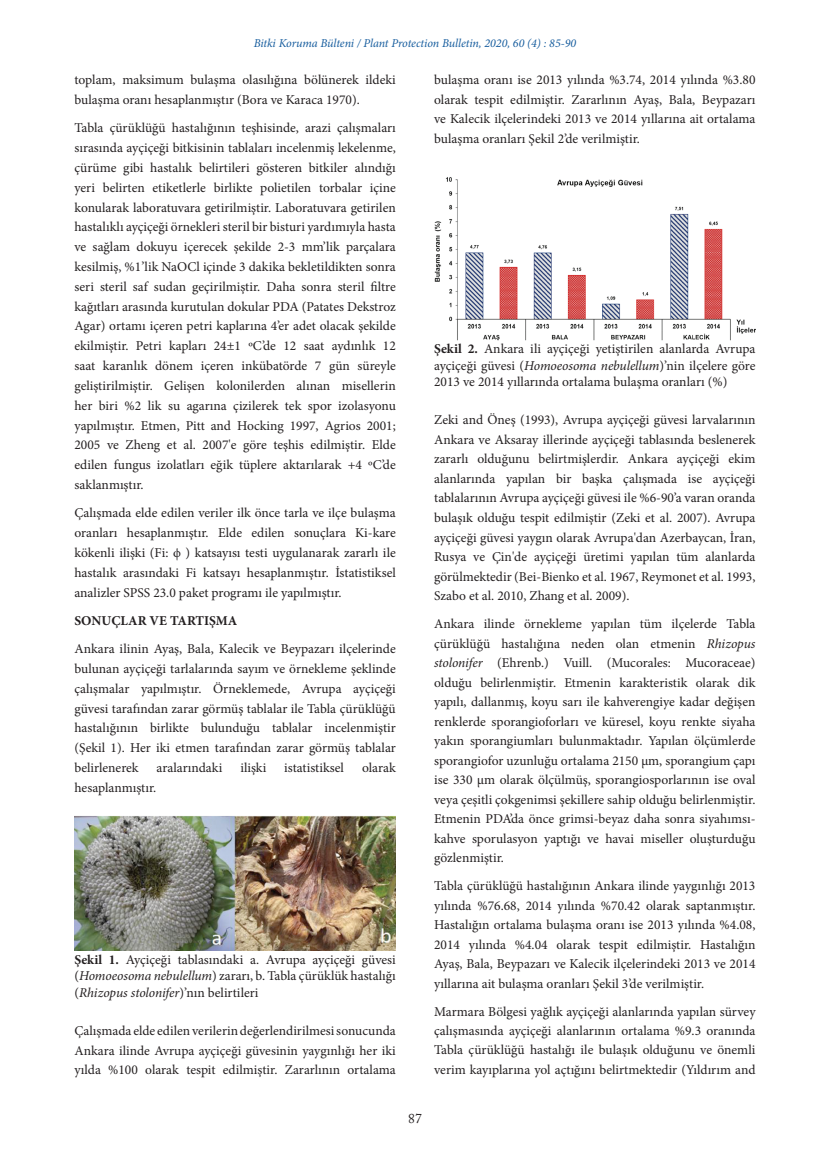
<style>
.page{position:relative;width:830px;height:1149px;background:#fff}
.page>*{position:absolute;margin:0;border:0;box-sizing:border-box;transform-origin:0 0}
.t1{font:13.5px/19.8px "Minion Pro";color:#231f20;text-align:justify}
.t2{font:700 13.5px "Minion Pro";color:#231f20}
.t3{font:13.5px "Adobe Caslon Pro";color:#231f20}
.t4{font:italic 12px "Minion Pro";letter-spacing:-.01em;color:#175d9e}
.s1{font-weight:700}
.s2{font-style:italic}
</style>
<div class="page">
<img style="left:74px;top:816px;width:321px;height:134px">
<img style="left:434px;top:177px;width:321px;height:163px">
<p class="t4" style="left:253px;top:35px;width:324px">Bitki Koruma Bülteni / Plant Protection Bulletin, 2020, 60 (4) : 85-90</p>
<p class="t1" style="left:74px;top:70px;width:322px">toplam, maksimum bulaşma olasılığına bölünerek ildeki bulaşma oranı hesaplanmıştır (Bora ve Karaca 1970).</p>
<p class="t1" style="left:74px;top:118px;width:323px">Tabla çürüklüğü hastalığının teşhisinde, arazi çalışmaları sırasında ayçiçeği bitkisinin tablaları incelenmiş lekelenme, çürüme gibi hastalık belirtileri gösteren bitkiler alındığı yeri belirten etiketlerle birlikte polietilen torbalar içine konularak laboratuvara getirilmiştir. Laboratuvara getirilen hastalıklı ayçiçeği örnekleri steril bir bisturi yardımıyla hasta ve sağlam dokuyu içerecek şekilde 2-3 mm’lik parçalara kesilmiş, %1’lik NaOCl içinde 3 dakika bekletildikten sonra seri steril saf sudan geçirilmiştir. Daha sonra steril filtre kağıtları arasında kurutulan dokular PDA (Patates Dekstroz Agar) ortamı içeren petri kaplarına 4’er adet olacak şekilde ekilmiştir. Petri kapları 24±1 ºC’de 12 saat aydınlık 12 saat karanlık dönem içeren inkübatörde 7 gün süreyle geliştirilmiştir. Gelişen kolonilerden alınan misellerin her biri %2 lik su agarına çizilerek tek spor izolasyonu yapılmıştır. Etmen, Pitt and Hocking 1997, Agrios 2001; 2005 ve Zheng et al. 2007'e göre teşhis edilmiştir. Elde edilen fungus izolatları eğik tüplere aktarılarak +4 ºC’de saklanmıştır.</p>
<p class="t1" style="left:74px;top:503px;width:323px">Çalışmada elde edilen veriler ilk önce tarla ve ilçe bulaşma oranları hesaplanmıştır. Elde edilen sonuçlara Ki-kare kökenli ilişki (Fi: ϕ ) katsayısı testi uygulanarak zararlı ile hastalık arasındaki Fi katsayı hesaplanmıştır. İstatistiksel analizler SPSS 23.0 paket programı ile yapılmıştır.</p>
<p class="t2" style="left:74px;top:610px;width:164px">SONUÇLAR VE TARTIŞMA</p>
<p class="t1" style="left:74px;top:638px;width:323px">Ankara ilinin Ayaş, Bala, Kalecik ve Beypazarı ilçelerinde bulunan ayçiçeği tarlalarında sayım ve örnekleme şeklinde çalışmalar yapılmıştır. Örneklemede, Avrupa ayçiçeği güvesi tarafından zarar görmüş tablalar ile Tabla çürüklüğü hastalığının birlikte bulunduğu tablalar incelenmiştir (Şekil 1). Her iki etmen tarafından zarar görmüş tablalar belirlenerek</p>
<p class="t1" style="left:434px;top:70px;width:323px">bulaşma oranı ise 2013 yılında %3.74, 2014 yılında %3.80 olarak tespit edilmiştir. Zararlının Ayaş, Bala, Beypazarı ve Kalecik ilçelerindeki 2013 ve 2014 yıllarına ait ortalama bulaşma oranları Şekil 2’de verilmiştir.</p>
<p class="t1" style="left:434px;top:340px;width:323px;line-height:16.5px"><span class="s1">Şekil 2.</span> Ankara ili ayçiçeği yetiştirilen alanlarda Avrupa ayçiçeği güvesi (<span class="s2">Homoeosoma nebulellum</span>)’nin ilçelere göre 2013 ve 2014 yıllarında ortalama bulaşma oranları (%)</p>
<p class="t1" style="left:434px;top:410px;width:323px">Zeki and Öneş (1993), Avrupa ayçiçeği güvesi larvalarının Ankara ve Aksaray illerinde ayçiçeği tablasında beslenerek zararlı olduğunu belirtmişlerdir. Ankara ayçiçeği ekim alanlarında yapılan bir başka çalışmada ise ayçiçeği tablalarının Avrupa ayçiçeği güvesi ile %6-90’a varan oranda bulaşık olduğu tespit edilmiştir (Zeki et al. 2007). Avrupa ayçiçeği güvesi yaygın olarak Avrupa'dan Azerbaycan, İran, Rusya ve Çin'de ayçiçeği üretimi yapılan tüm alanlarda görülmektedir (Bei-Bienko et al. 1967, Reymonet et al. 1993, Szabo et al. 2010, Zhang et al. 2009).</p>
<p class="t1" style="left:434px;top:614px;width:323px">Ankara ilinde örnekleme yapılan tüm ilçelerde Tabla çürüklüğü hastalığına neden olan etmenin <span class="s2">Rhizopus stolonifer</span> (Ehrenb.) Vuill. (Mucorales: Mucoraceae) olduğu belirlenmiştir. Etmenin karakteristik olarak dik yapılı, dallanmış, koyu sarı ile kahverengiye kadar değişen renklerde sporangioforları ve küresel, koyu renkte siyaha yakın sporangiumları bulunmaktadır. Yapılan ölçümlerde sporangiofor uzunluğu ortalama 2150 µm, sporangium çapı ise 330 µm olarak ölçülmüş, sporangiosporlarının ise oval veya çeşitli çokgenimsi şekillere sahip olduğu belirlenmiştir.<br>Etmenin PDA’da önce grimsi-beyaz daha sonra siyahımsı&shy;kahve sporulasyon yaptığı ve havai miseller oluşturduğu gözlenmiştir.</p>
<p class="t1" style="left:434px;top:875px;width:323px">Tabla çürüklüğü hastalığının Ankara ilinde yaygınlığı 2013 yılında %76.68, 2014 yılında %70.42 olarak saptanmıştır.<br>Hastalığın ortalama bulaşma oranı ise 2013 yılında %4.08, 2014 yılında %4.04 olarak tespit edilmiştir. Hastalığın Ayaş, Bala, Beypazarı ve Kalecik ilçelerindeki 2013 ve 2014 yıllarına ait bulaşma oranları Şekil 3’de verilmiştir.</p>
<p class="t1" style="left:434px;top:1001px;width:323px;line-height:19.4px">Marmara Bölgesi yağlık ayçiçeği alanlarında yapılan sürvey çalışmasında ayçiçeği alanlarının ortalama %9.3 oranında Tabla çürüklüğü hastalığı ile bulaşık olduğunu ve önemli verim kayıplarına yol açtığını belirtmektedir (Yıldırım and</p>
<p class="t1" style="left:156px;top:757px;width:67px">aralarındaki</p>
<p class="t1" style="left:240px;top:757px;width:27px">ilişki</p>
<p class="t1" style="left:284px;top:757px;width:61px">istatistiksel</p>
<p class="t1" style="left:362px;top:757px;width:35px">olarak</p>
<p class="t1" style="left:74px;top:777px;width:83px">hesaplanmıştır.</p>
<p class="t1" style="left:74px;top:951px;width:323px;line-height:16.5px"><span class="s1">Şekil 1.</span> Ayçiçeği tablasındaki a. Avrupa ayçiçeği güvesi (<span class="s2">Homoeosoma nebulellum</span>) zararı, b. Tabla çürüklük hastalığı (<span class="s2">Rhizopus stolonifer</span>)’nın belirtileri</p>
<p class="t1" style="left:74px;top:1020px;width:323px">Çalışmada elde edilen verilerin değerlendirilmesi sonucunda Ankara ilinde Avrupa ayçiçeği güvesinin yaygınlığı her iki yılda %100 olarak tespit edilmiştir. Zararlının ortalama</p>
<p class="t3" style="left:408px;top:1110px;width:15px">87</p>
</div>
